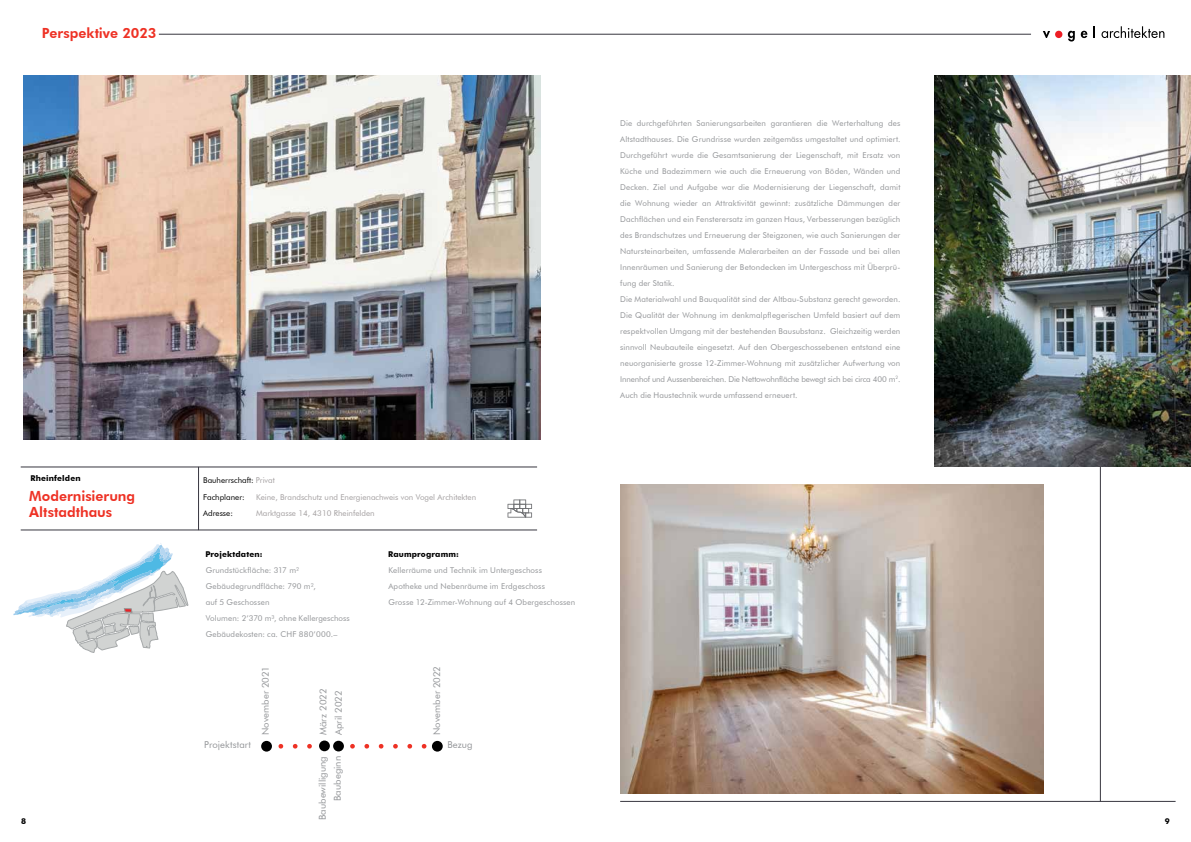
<style>
.page{position:relative;width:1191px;height:842px;background:#fff}
.page>*{position:absolute;margin:0;border:0;box-sizing:border-box;transform-origin:0 0}
.t1{font:800 14px/16px "Futura BT";color:#ee3124}
.t2{font:9.5px "Futura BT";letter-spacing:.005em;color:#939598}
.t3{font:8px/16px "Futura BT";letter-spacing:.015em;color:#939598}
.t4{font:8px "Futura BT";color:#a4a0a1}
.t5{font:700 8px "Futura BT";letter-spacing:.02em;color:#000}
.t6{font:8px/16.8px "Futura BT";color:#000}
.s1{color:#a4a0a1}
</style>
<div class="page">
<hr style="left:159px;top:34px;width:872px;height:1px;background:#37363f">
<svg style="left:1101px;top:26px;width:63px;height:12px"></svg>
<div style="left:1055px;top:31px;width:7px;height:7px;background:#ed1d24;border-radius:50%"></div>
<svg style="left:1042px;top:31px;width:8px;height:7px"></svg>
<svg style="left:1067px;top:31px;width:7px;height:11px"></svg>
<svg style="left:1080px;top:31px;width:7px;height:7px"></svg>
<svg style="left:1093px;top:26px;width:2px;height:12px"></svg>
<img style="left:24px;top:76px;width:516px;height:363px">
<hr style="left:1100px;top:180px;width:1px;height:621px;background:#37363f">
<img style="left:935px;top:76px;width:256px;height:391px">
<svg style="left:281px;top:744px;width:146px;height:5px"></svg>
<div style="left:261px;top:741px;width:11px;height:11px;background:#000;border-radius:50%"></div>
<div style="left:432px;top:741px;width:11px;height:11px;background:#000;border-radius:50%"></div>
<div style="left:319px;top:740px;width:11px;height:11px;background:#000;border-radius:50%"></div>
<div style="left:333px;top:741px;width:11px;height:10px;background:#000;border-radius:50%"></div>
<hr style="left:21px;top:467px;width:516px;height:1px;background:#37363f">
<hr style="left:198px;top:467px;width:1px;height:63px;background:#37363f">
<svg style="left:13px;top:543px;width:176px;height:110px"></svg>
<svg style="left:507px;top:499px;width:25px;height:19px"></svg>
<hr style="left:21px;top:530px;width:516px;height:1px;background:#37363f">
<hr style="left:620px;top:801px;width:555px;height:1px;background:#37363f">
<img style="left:620px;top:484px;width:423px;height:310px">
<h1 class="t1" style="left:42px;top:25px;width:116px">Perspektive 2023</h1>
<p class="t5" style="left:30px;top:474px;width:52px">Rheinfelden</p>
<p class="t6" style="left:203px;top:471px;width:73px">Bauherrschaft: <span class="s1">Privat<br></span>Fachplaner:</p>
<h1 class="t1" style="left:29px;top:488px;width:107px">Modernisierung<br>Altstadthaus</h1>
<p class="t4" style="left:256px;top:492px;width:221px">Keine, Brandschutz und Energienachweis von Vogel Architekten</p>
<p class="t6" style="left:203px;top:505px;width:31px">Adresse:</p>
<p class="t4" style="left:256px;top:508px;width:120px">Marktgasse 14, 4310 Rheinfelden</p>
<p class="t5" style="left:21px;top:816px;width:6px">8</p>
<p class="t5" style="left:205px;top:549px;width:59px">Projektdaten:</p>
<p class="t3" style="left:206px;top:562px;width:145px">Grundstückfläche: 317 m²<br>Gebäudegrundfläche: 790 m²,<br>auf 5 Geschossen<br>Volumen: 2’370 m³, ohne Kellergeschoss<br>Gebäudekosten: ca. CHF 880’000.–</p>
<p class="t2" style="left:204px;top:739px;width:48px">Projektstart</p>
<p class="t2" style="left:260px;top:735px;width:70px;rotate:-90deg">November 2021</p>
<p class="t2" style="left:317px;top:735px;width:48px;rotate:-90deg">März 2022</p>
<p class="t2" style="left:333px;top:735px;width:46px;rotate:-90deg">April 2022</p>
<p class="t2" style="left:331px;top:801px;width:47px;rotate:-90deg">Baubeginn</p>
<p class="t2" style="left:316px;top:820px;width:66px;rotate:-90deg">Baubewilligung</p>
<p class="t5" style="left:388px;top:549px;width:72px">Raumprogramm:</p>
<p class="t3" style="left:388px;top:562px;width:188px">Kellerräume und Technik im Untergeschoss<br>Apotheke und Nebenräume im Erdgeschoss<br>Grosse 12-Zimmer-Wohnung auf 4 Obergeschossen</p>
<p class="t2" style="left:431px;top:735px;width:71px;rotate:-90deg">November 2022</p>
<p class="t2" style="left:447px;top:739px;width:27px">Bezug</p>
<p class="t3" style="left:620px;top:115px;width:282px">Die durchgeführten Sanierungsarbeiten garantieren die Werterhaltung des Altstadthauses. Die Grundrisse wurden zeitgemäss umgestaltet und optimiert.<br>Durchgeführt wurde die Gesamtsanierung der Liegenschaft, mit Ersatz von Küche und Badezimmern wie auch die Erneuerung von Böden, Wänden und Decken. Ziel und Aufgabe war die Modernisierung der Liegenschaft, damit die Wohnung wieder an Attraktivität gewinnt: zusätzliche Dämmungen der Dachflächen und ein Fensterersatz im ganzen Haus, Verbesserungen bezüglich des Brandschutzes und Erneuerung der Steigzonen, wie auch Sanierungen der Natursteinarbeiten, umfassende Malerarbeiten an der Fassade und bei allen Innenräumen und Sanierung der Betondecken im Untergeschoss mit Überprü&shy;fung der Statik.<br>Die Materialwahl und Bauqualität sind der Altbau-Substanz gerecht geworden.<br>Die Qualität der Wohnung im denkmalpflegerischen Umfeld basiert auf dem respektvollen Umgang mit der bestehenden Bausubstanz. Gleichzeitig werden sinnvoll Neubauteile eingesetzt. Auf den Obergeschossebenen entstand eine neuorganisierte grosse 12-Zimmer-Wohnung mit zusätzlicher Aufwertung von Innenhof und Aussenbereichen. Die Nettowohnfläche bewegt sich bei circa 400 m<sup>2</sup>.<br>Auch die Haustechnik wurde umfassend erneuert.</p>
<p class="t5" style="left:1164px;top:816px;width:6px">9</p>
</div>
